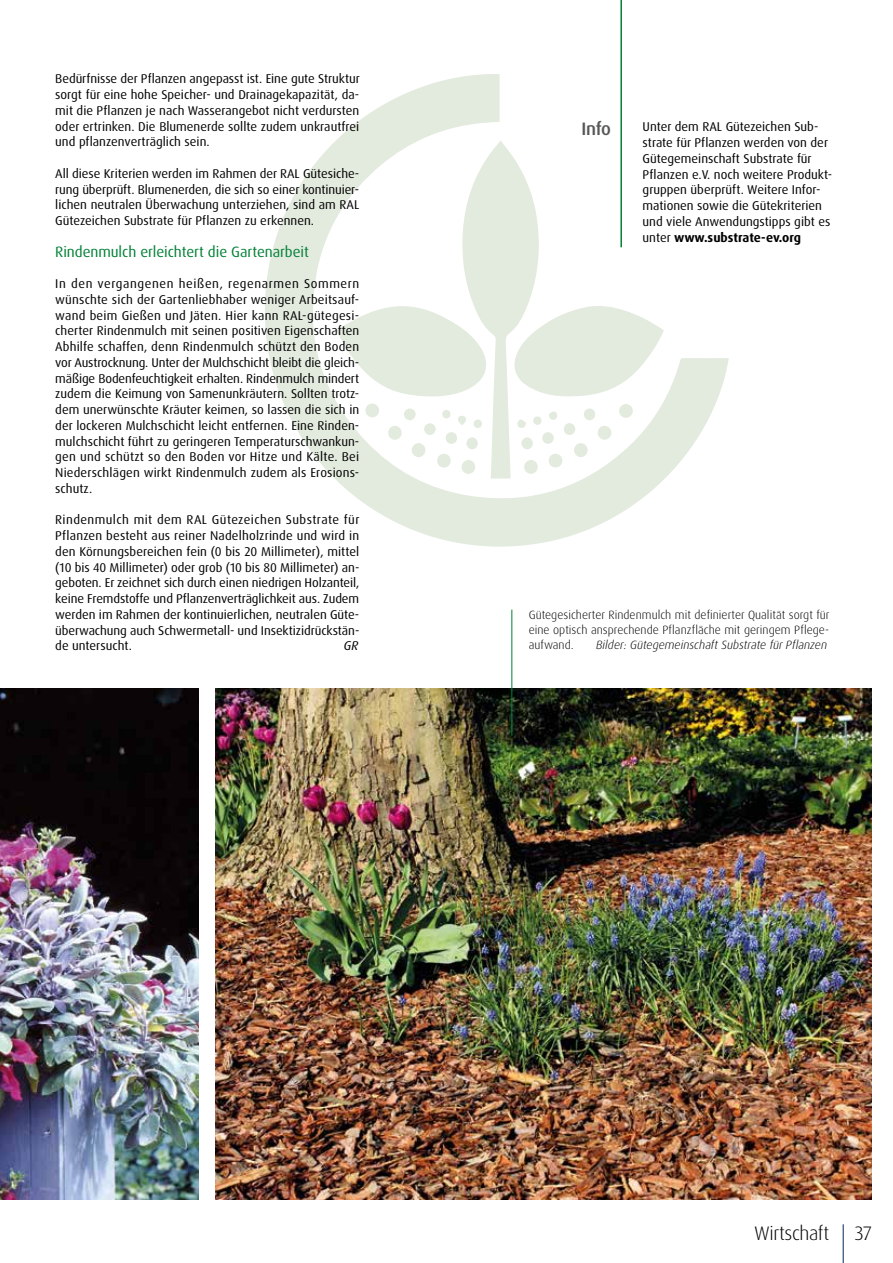
<style>
.page{position:relative;width:893px;height:1263px;background:#fff}
.page>*{position:absolute;margin:0;border:0;box-sizing:border-box;transform-origin:0 0}
.t1{font:300 19.5px "Dax OT";letter-spacing:-.02em;color:#000}
.t2{font:500 18px "Dax OT";color:#575756}
.t3{font:15px "Dax OT";letter-spacing:-.005em;color:#028137}
.t4{font:12.75px/15.8px "Dax OT";color:#000;text-align:justify}
.t5{font:italic 12.75px "Dax OT";color:#000}
.t6{font:300 12px/15px "Dax OT";color:#000;text-align:justify}
.t7{font:italic 300 12px "Dax OT";color:#000}
.s1{font-weight:700}
</style>
<div class="page">
<hr style="left:843px;top:1224px;width:1px;height:39px;background:#002851">
<svg style="left:265px;top:74px;width:464px;height:473px"></svg>
<hr style="left:620px;top:0;width:2px;height:247px;background:#028137">
<img style="left:0;top:688px;width:199px;height:511px">
<img style="left:216px;top:688px;width:656px;height:511px">
<hr style="left:512px;top:610px;width:1px;height:126px;background:#028137">
<p class="t4" style="left:55px;top:71px;width:306px">Bedürfnisse der Pflanzen angepasst ist. Eine gute Struktur sorgt für eine hohe Speicher- und Drainagekapazität, da&shy;mit die Pflanzen je nach Wasserangebot nicht verdursten oder ertrinken. Die Blumenerde sollte zudem unkrautfrei und pflanzenverträglich sein.</p>
<p class="t4" style="left:55px;top:166px;width:306px">All diese Kriterien werden im Rahmen der RAL Gütesiche&shy;rung überprüft. Blumenerden, die sich so einer kontinuier&shy;lichen neutralen Überwachung unterziehen, sind am RAL Gütezeichen Substrate für Pflanzen zu erkennen.</p>
<p class="t3" style="left:55px;top:242px;width:255px">Rindenmulch erleichtert die Gartenarbeit</p>
<p class="t4" style="left:55px;top:276px;width:306px">In den vergangenen heißen, regenarmen Sommern wünschte sich der Gartenliebhaber weniger Arbeitsauf&shy;wand beim Gießen und Jäten. Hier kann RAL-gütegesi&shy;cherter Rindenmulch mit seinen positiven Eigenschaften Abhilfe schaffen, denn Rindenmulch schützt den Boden vor Austrocknung. Unter der Mulchschicht bleibt die gleich&shy;mäßige Bodenfeuchtigkeit erhalten. Rindenmulch mindert zudem die Keimung von Samenunkräutern. Sollten trotz&shy;dem unerwünschte Kräuter keimen, so lassen die sich in der lockeren Mulchschicht leicht entfernen. Eine Rinden&shy;mulchschicht führt zu geringeren Temperaturschwankun&shy;gen und schützt so den Boden vor Hitze und Kälte. Bei Niederschlägen wirkt Rindenmulch zudem als Erosions&shy;schutz.</p>
<p class="t4" style="left:55px;top:512px;width:306px">Rindenmulch mit dem RAL Gütezeichen Substrate für Pflanzen besteht aus reiner Nadelholzrinde und wird in den Körnungsbereichen fein (0 bis 20 Millimeter), mittel (10 bis 40 Millimeter) oder grob (10 bis 80 Millimeter) an&shy;geboten. Er zeichnet sich durch einen niedrigen Holzanteil, keine Fremdstoffe und Pflanzenverträglichkeit aus. Zudem werden im Rahmen der kontinuierlichen, neutralen Güte&shy;überwachung auch Schwermetall- und Insektizidrückstän&shy;de untersucht.</p>
<p class="t5" style="left:344px;top:638px;width:16px">GR</p>
<h2 class="t2" style="left:582px;top:118px;width:31px">Info</h2>
<p class="t4" style="left:643px;top:119px;width:191px;text-align:left">Unter dem RAL Gütezeichen Sub&shy;strate für Pflanzen werden von der Gütegemeinschaft Substrate für Pflanzen e.V. noch weitere Produkt&shy;gruppen überprüft. Weitere Infor&shy;mationen sowie die Gütekriterien und viele Anwendungstipps gibt es unter <span class="s1">www.substrate-ev.org</span></p>
<p class="t6" style="left:529px;top:607px;width:302px">Gütegesicherter Rindenmulch mit definierter Qualität sorgt für eine optisch ansprechende Pflanzfläche mit geringem Pflege&shy;aufwand.</p>
<p class="t7" style="left:596px;top:637px;width:233px">Bilder: Gütegemeinschaft Substrate für Pflanzen</p>
<h1 class="t1" style="left:754px;top:1220px;width:77px">Wirtschaft</h1>
<h1 class="t1" style="left:855px;top:1220px;width:18px">37</h1>
</div>
